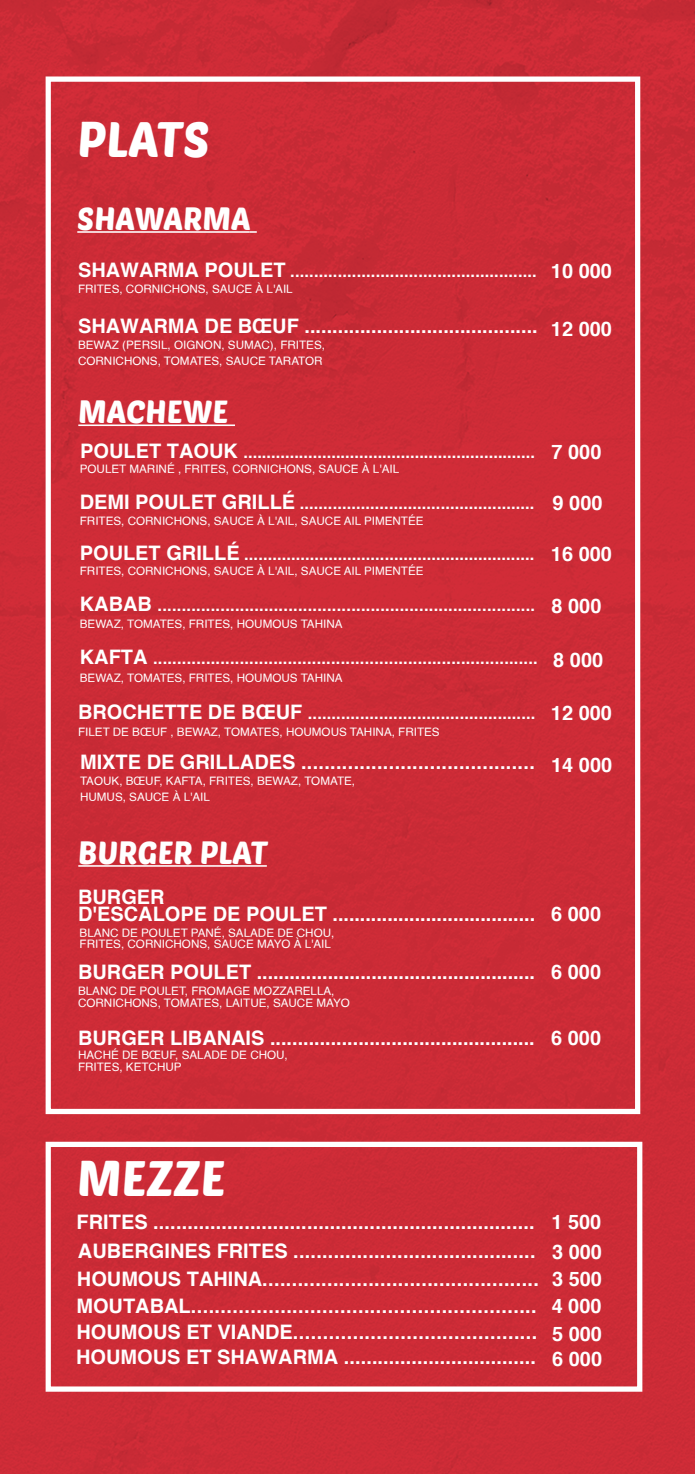
<style>
.page{position:relative;width:695px;height:1474px;background:#fff}
.page>*{position:absolute;margin:0;border:0;box-sizing:border-box;transform-origin:0 0}
.t1{font:49px "Poetsen One";color:#fff}
.t2{font:31.5px "Poetsen One";color:#fff}
.t3{font:700 19.95px/26.1px "Helvetica";color:#fff;text-align:justify}
.t4{font:700 16.62px "Helvetica";color:#fff}
.t5{font:11.72px/11.7px "Helvetica";color:#fff}
.s1{font-size:19.95px}
</style>
<div class="page">
<div style="left:0;top:0;width:694px;height:1473px;background:#cc2b37"></div>
<div style="left:46px;top:76px;width:594px;height:1038px;border:5px solid #fff"></div>
<div style="left:46px;top:1141px;width:596px;height:250px;border:5px solid #fff"></div>
<hr style="left:77px;top:231px;width:173px;height:2px;background:#fff">
<svg style="left:250px;top:231px;width:7px;height:2px"></svg>
<hr style="left:78px;top:424px;width:157px;height:2px;background:#fff">
<hr style="left:78px;top:865px;width:189px;height:1px;background:#fff">
<h1 class="t1" style="left:78px;top:108px;width:134px">PLATS</h1>
<h2 class="t2" style="left:77px;top:198px;width:175px">SHAWARMA</h2>
<p class="t4" style="left:78px;top:260px;width:535px"><span class="s1">SHAWARMA POULET</span> .................................................... <span class="s1">10 000</span></p>
<p class="t5" style="left:78px;top:283px;width:216px">FRITES, CORNICHONS, SAUCE À L'AIL</p>
<p class="t3" style="left:78px;top:313px;width:535px">SHAWARMA DE BŒUF .......................................... 12 000</p>
<p class="t5" style="left:78px;top:337px;width:248px;line-height:15.8px">BEWAZ (PERSIL, OIGNON, SUMAC), FRITES,<br>CORNICHONS, TOMATES, SAUCE TARATOR</p>
<h2 class="t2" style="left:78px;top:391px;width:151px">MACHEWE</h2>
<p class="t4" style="left:80px;top:441px;width:456px"><span class="s1">POULET TAOUK</span> ...............................................................</p>
<p class="t5" style="left:80px;top:463px;width:321px">POULET MARINÉ , FRITES, CORNICHONS, SAUCE À L'AIL</p>
<p class="t3" style="left:551px;top:438px;width:51px">7 000</p>
<p class="t4" style="left:80px;top:493px;width:524px"><span class="s1">DEMI POULET GRILLÉ</span> .................................................. <span class="s1">9 000</span></p>
<p class="t5" style="left:80px;top:515px;width:345px">FRITES, CORNICHONS, SAUCE À L'AIL, SAUCE AIL PIMENTÉE</p>
<p class="t4" style="left:80px;top:543px;width:533px"><span class="s1">POULET GRILLÉ</span> .............................................................. <span class="s1">16 000</span></p>
<p class="t5" style="left:80px;top:566px;width:345px">FRITES, CORNICHONS, SAUCE À L'AIL, SAUCE AIL PIMENTÉE</p>
<p class="t4" style="left:80px;top:594px;width:523px"><span class="s1">KABAB</span> .............................................................................. <span class="s1">8 000</span></p>
<p class="t5" style="left:80px;top:618px;width:264px">BEWAZ, TOMATES, FRITES, HOUMOUS TAHINA</p>
<p class="t4" style="left:80px;top:647px;width:525px"><span class="s1">KAFTA</span> ................................................................................ <span class="s1">8 000</span></p>
<p class="t5" style="left:80px;top:672px;width:264px">BEWAZ, TOMATES, FRITES, HOUMOUS TAHINA</p>
<p class="t4" style="left:78px;top:703px;width:535px"><span class="s1">BROCHETTE DE BŒUF</span> ................................................ <span class="s1">12 000</span></p>
<p class="t5" style="left:78px;top:726px;width:363px">FILET DE BŒUF , BEWAZ, TOMATES, HOUMOUS TAHINA, FRITES</p>
<p class="t3" style="left:80px;top:748px;width:533px">MIXTE DE GRILLADES ........................................ 14 000</p>
<p class="t5" style="left:80px;top:773px;width:276px;line-height:15.8px">TAOUK, BŒUF, KAFTA, FRITES, BEWAZ, TOMATE,<br>HUMUS, SAUCE À L'AIL</p>
<h2 class="t2" style="left:78px;top:832px;width:191px">BURGER PLAT</h2>
<p class="t3" style="left:78px;top:888px;width:524px;line-height:16.6px">BURGER<br>D'ESCALOPE DE POULET ..................................... 6 000</p>
<p class="t5" style="left:80px;top:926px;width:256px">BLANC DE POULET PANÉ, SALADE DE CHOU,<br>FRITES, CORNICHONS, SAUCE MAYO À L'AIL</p>
<p class="t3" style="left:78px;top:958px;width:524px">BURGER POULET ................................................... 6 000</p>
<p class="t5" style="left:78px;top:985px;width:273px">BLANC DE POULET, FROMAGE MOZZARELLA,<br>CORNICHONS, TOMATES, LAITUE, SAUCE MAYO</p>
<p class="t3" style="left:78px;top:1024px;width:524px">BURGER LIBANAIS ................................................ 6 000</p>
<p class="t5" style="left:78px;top:1049px;width:211px">HACHÉ DE BŒUF, SALADE DE CHOU,<br>FRITES, KETCHUP</p>
<h1 class="t1" style="left:77px;top:1147px;width:149px">MEZZE</h1>
<p class="t3" style="left:77px;top:1208px;width:526px">FRITES ................................................................... 1 500</p>
<p class="t3" style="left:78px;top:1237px;width:525px">AUBERGINES FRITES .......................................... 3 000</p>
<p class="t3" style="left:76px;top:1265px;width:527px">HOUMOUS TAHINA............................................... 3 500<br>MOUTABAL.......................................................... 4 000<br>HOUMOUS ET VIANDE......................................... 5 000<br>HOUMOUS ET SHAWARMA .................................. 6 000</p>
</div>
